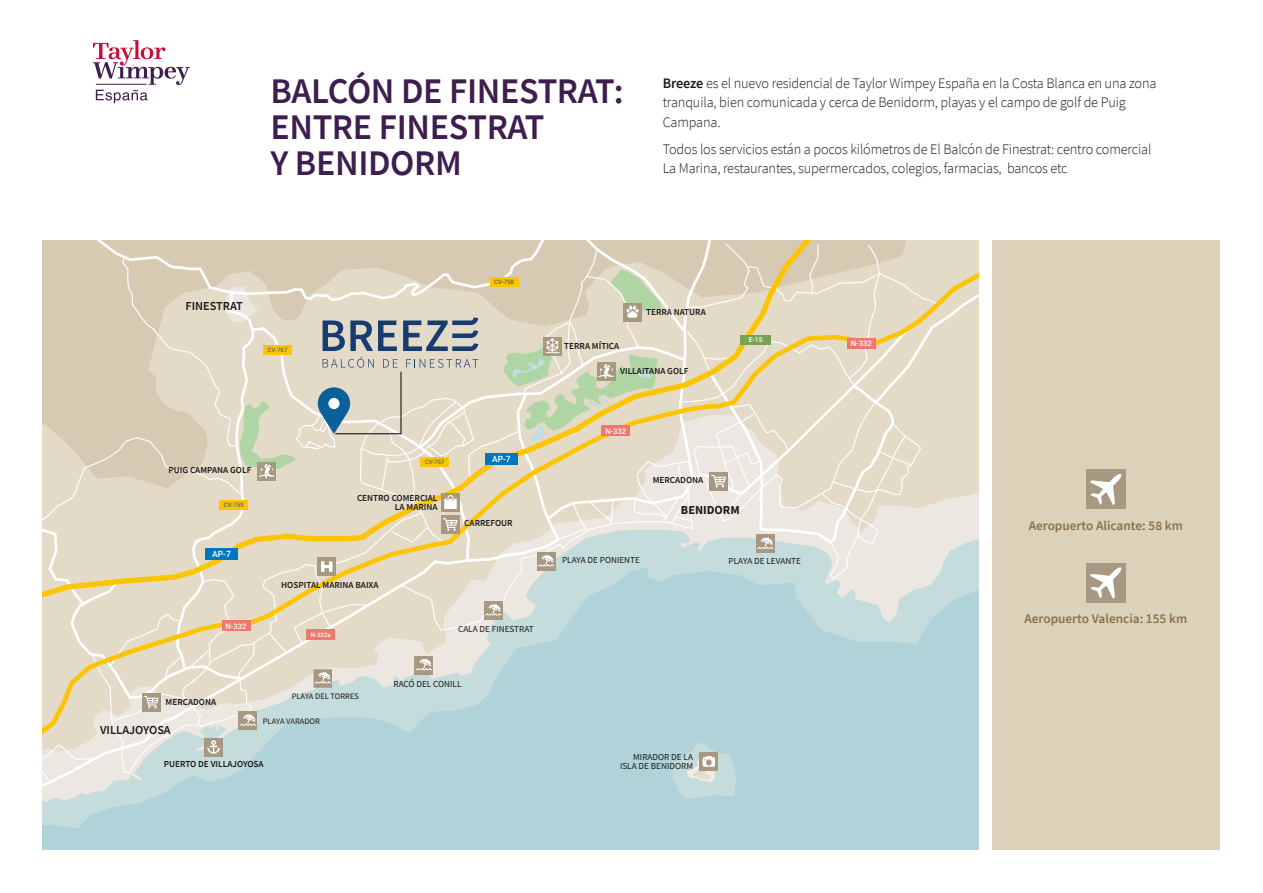
<style>
.page{position:relative;width:1263px;height:893px;background:#fff}
.page>*{position:absolute;margin:0;border:0;box-sizing:border-box;transform-origin:0 0}
.t1{font:600 36px/36px "Source Sans Pro";letter-spacing:-.01em;color:#3e1d4f}
.t2{font:300 14.55px/19.5px "Source Sans Pro";letter-spacing:-.01em;color:#1c1c1b}
.t3{font:600 13.35px "Source Sans Pro";color:#88724a}
.t4{font:600 12.15px "Source Sans Pro";color:#1c1c1b}
.t5{font:700 12.15px "Source Sans Pro";color:#1c1c1b}
.t6{font:600 9.15px/9.1px "Source Sans Pro";color:#1c1c1b;text-align:right}
.t7{font:9.15px/9.1px "Source Sans Pro";color:#1c1c1b;text-align:right}
.t8{font:500 8.55px "Roboto";color:#fff}
.t9{font:8.4px "Source Sans Pro";color:#1c1c1b}
.t10{font:500 7.65px "Roboto";color:#fff}
.t11{font:500 6.75px "Roboto";color:#fff}
.t12{font:500 6.15px "Roboto";color:#636362}
.t13{font:500 6.15px "Roboto";color:#fff}
.s1{font-weight:600}
</style>
<div class="page">
<div style="left:992px;top:240px;width:228px;height:610px;background:#dcd1b9"></div>
<div style="left:1086px;top:470px;width:39px;height:39px;background:#a79882"></div>
<svg style="left:1090px;top:474px;width:32px;height:31px"></svg>
<div style="left:1086px;top:563px;width:39px;height:40px;background:#a79882"></div>
<svg style="left:1090px;top:567px;width:32px;height:32px"></svg>
<div style="left:42px;top:240px;width:936px;height:610px;background:#b0d3da"></div>
<svg style="left:42px;top:240px;width:936px;height:559px"></svg>
<svg style="left:93px;top:40px;width:97px;height:63px"></svg>
<h1 class="t1" style="left:270px;top:73px;width:355px">BALCÓN DE FINESTRAT:<br>ENTRE FINESTRAT<br>Y BENIDORM</h1>
<p class="t2" style="left:663px;top:73px;width:495px"><span class="s1">Breeze</span> es el nuevo residencial de Taylor Wimpey España en la Costa Blanca en una zona tranquila, bien comunicada y cerca de Benidorm, playas y el campo de golf de Puig<br>Campana.</p>
<p class="t2" style="left:663px;top:139px;width:490px">Todos los servicios están a pocos kilómetros de El Balcón de Finestrat: centro comercial<br>La Marina, restaurantes, supermercados, colegios, farmacias, bancos etc</p>
<p class="t4" style="left:186px;top:298px;width:59px">FINESTRAT</p>
<p class="t12" style="left:268px;top:345px;width:21px">CV-767</p>
<p class="t12" style="left:494px;top:278px;width:21px">CV-758</p>
<p class="t6" style="left:168px;top:465px;width:84px">PUIG CAMPANA GOLF</p>
<p class="t12" style="left:224px;top:501px;width:21px">CV-759</p>
<p class="t8" style="left:212px;top:548px;width:20px">AP-7</p>
<p class="t10" style="left:225px;top:620px;width:23px">N-332</p>
<p class="t12" style="left:425px;top:458px;width:21px">CV-767</p>
<p class="t6" style="left:357px;top:493px;width:82px">CENTRO COMERCIAL<br>LA MARINA</p>
<p class="t8" style="left:492px;top:453px;width:20px">AP-7</p>
<p class="t6" style="left:464px;top:518px;width:50px">CARREFOUR</p>
<p class="t6" style="left:281px;top:580px;width:99px">HOSPITAL MARINA BAIXA</p>
<p class="t13" style="left:311px;top:630px;width:22px">N-332a</p>
<p class="t7" style="left:458px;top:624px;width:77px">CALA DE FINESTRAT</p>
<p class="t6" style="left:166px;top:697px;width:52px">MERCADONA</p>
<p class="t4" style="left:100px;top:722px;width:72px">VILLAJOYOSA</p>
<p class="t9" style="left:292px;top:691px;width:69px">PLAYA DEL TORRES</p>
<p class="t9" style="left:263px;top:715px;width:59px">PLAYA VARADOR</p>
<p class="t7" style="left:393px;top:679px;width:69px">RACÓ DEL CONILL</p>
<p class="t6" style="left:564px;top:341px;width:57px">TERRA MÍTICA</p>
<p class="t6" style="left:646px;top:307px;width:61px">TERRA NATURA</p>
<p class="t6" style="left:620px;top:366px;width:70px">VILLAITANA GOLF</p>
<p class="t11" style="left:749px;top:335px;width:15px">E-15</p>
<p class="t10" style="left:605px;top:426px;width:23px">N-332</p>
<p class="t6" style="left:653px;top:476px;width:52px">MERCADONA</p>
<p class="t5" style="left:681px;top:501px;width:60px">BENIDORM</p>
<p class="t7" style="left:562px;top:555px;width:79px">PLAYA DE PONIENTE</p>
<p class="t7" style="left:729px;top:556px;width:74px">PLAYA DE LEVANTE</p>
<p class="t10" style="left:851px;top:338px;width:23px">N-332</p>
<p class="t3" style="left:1029px;top:517px;width:156px">Aeropuerto Alicante: 58 km</p>
<p class="t3" style="left:1024px;top:610px;width:164px">Aeropuerto Valencia: 155 km</p>
<p class="t6" style="left:164px;top:759px;width:101px">PUERTO DE VILLAJOYOSA</p>
<p class="t7" style="left:620px;top:752px;width:75px">MIRADOR DE LA<br>ISLA DE BENIDORM</p>
</div>
